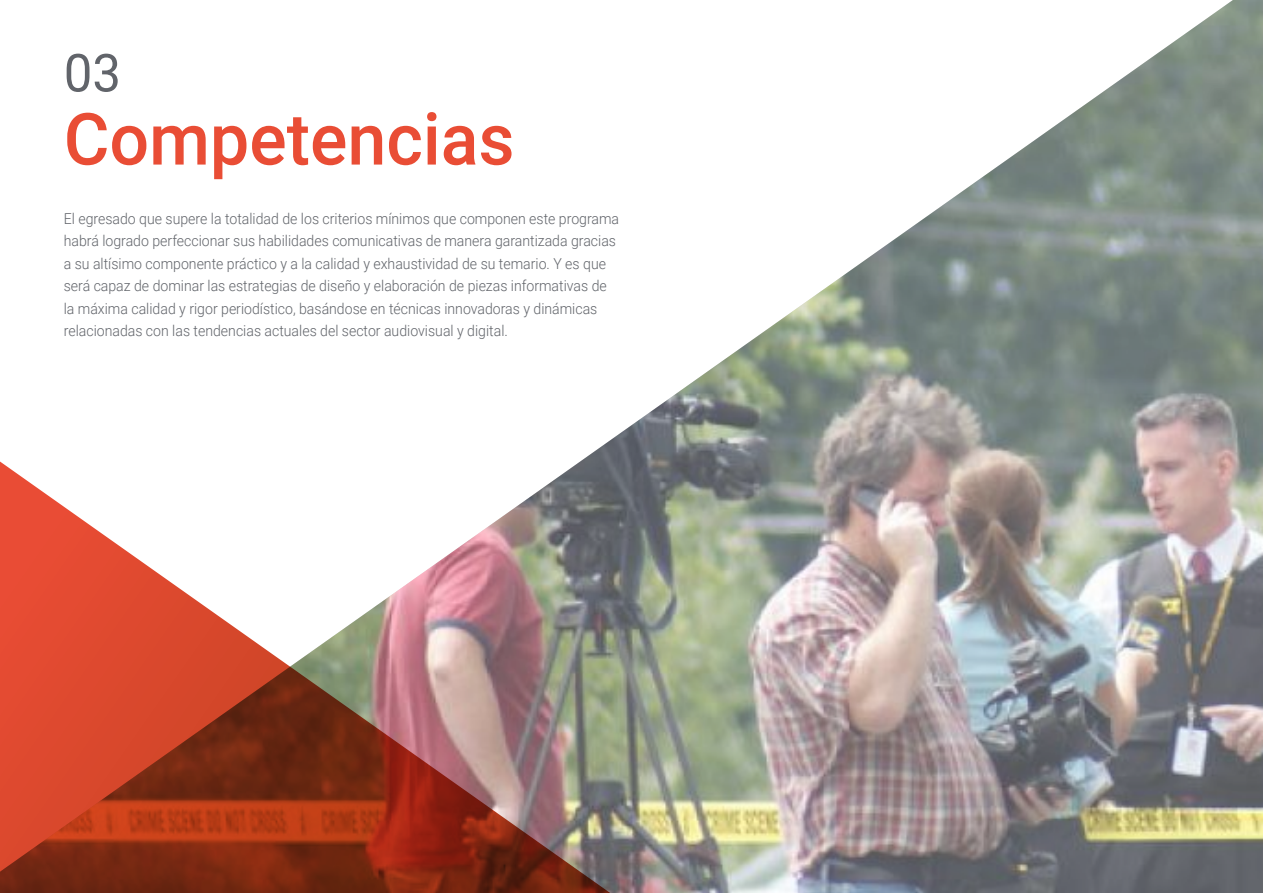
<style>
.page{position:relative;width:1263px;height:893px;background:#fff}
.page>*{position:absolute;margin:0;border:0;box-sizing:border-box;transform-origin:0 0}
.t1{font:500 72px "Roboto";color:#e94d35}
.t2{font:52.5px "Roboto";color:#61646a}
.t3{font:300 15px/22.5px "Roboto";color:#61646a;scale:.94 1}
</style>
<div class="page">
<img style="left:602px;top:0;width:661px;height:893px">
<svg style="left:0;top:446px;width:640px;height:447px"></svg>
<h2 class="t2" style="left:64px;top:36px;width:59px">03</h2>
<h1 class="t1" style="left:64px;top:89px;width:452px">Competencias</h1>
<p class="t3" style="left:64px;top:207px;width:592px">El egresado que supere la totalidad de los criterios mínimos que componen este programa habrá logrado perfeccionar sus habilidades comunicativas de manera garantizada gracias a su altísimo componente práctico y a la calidad y exhaustividad de su temario. Y es que será capaz de dominar las estrategias de diseño y elaboración de piezas informativas de la máxima calidad y rigor periodístico, basándose en técnicas innovadoras y dinámicas relacionadas con las tendencias actuales del sector audiovisual y digital.</p>
</div>
